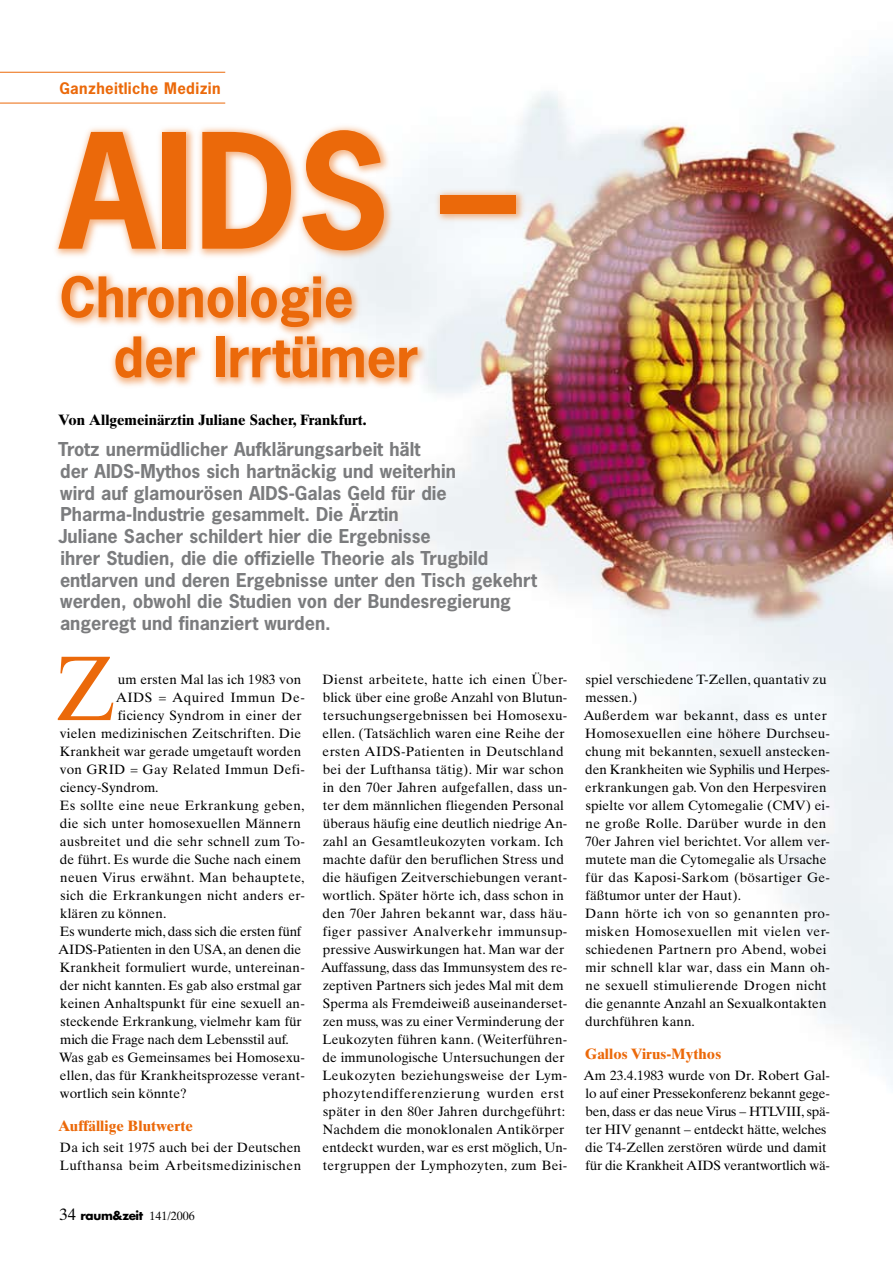
<style>
.page{position:relative;width:893px;height:1263px;background:#fff}
.page>*{position:absolute;margin:0;border:0;box-sizing:border-box;transform-origin:0 0}
.t1{font:700 150px "News Gothic";color:#eb690a}
.t2{font:91.8px "Times Ten";color:#eb690a;scale:.9 1}
.t3{font:700 52.5px/60px "News Gothic";color:#eb690a}
.t4{font:700 18px/21.8px "News Gothic";color:#7b7c7e}
.t5{font:700 15px "Times Ten";color:#000}
.t6{font:700 15px "Times Ten";letter-spacing:.005em;color:#eb690a}
.t7{font:700 15px "News Gothic";letter-spacing:.025em;color:#eb690a}
.t8{font:13.5px/18px "Times Ten";letter-spacing:.01em;color:#000}
.t9{font:13.5px/18px "Times Ten";letter-spacing:-.015em;color:#000}
.t10{font:13.5px/18px "Times Ten";letter-spacing:.035em;color:#000}
.t11{font:13.5px "Times Ten";letter-spacing:-.01em;color:#000}
.t12{font:700 12px "Futura";letter-spacing:-.03em;color:#000}
.s1{font-family:"Times Ten";font-weight:400;font-size:16.5px}
.s2{font-family:"Times Ten";font-weight:400}
</style>
<div class="page">
<hr style="left:0;top:72px;width:225px;height:1px;background:#eb690a">
<hr style="left:0;top:103px;width:225px;height:1px;background:#eb690a">
<img style="left:388px;top:56px;width:505px;height:1029px">
<div style="left:52px;top:123px;width:475px;height:266px;background:#eb690a;opacity:.51"></div>
<p class="t7" style="left:60px;top:78px;width:163px">Ganzheitliche Medizin</p>
<h1 class="t1" style="left:60px;top:93px;width:458px">AIDS –</h1>
<h3 class="t3" style="left:113px;top:266px;width:306px;text-indent:-54px">Chronologie der Irrtümer</h3>
<p class="t5" style="left:58px;top:411px;width:310px">Von Allgemeinärztin Juliane Sacher, Frankfurt.</p>
<p class="t4" style="left:58px;top:438px;width:480px">Trotz unermüdlicher Aufklärungsarbeit hält<br>der AIDS-Mythos sich hartnäckig und weiterhin<br>wird auf glamourösen AIDS-Galas Geld für die Pharma-Industrie gesammelt. Die Ärztin<br>Juliane Sacher schildert hier die Ergebnisse<br>ihrer Studien, die die offizielle Theorie als Trugbild entlarven und deren Ergebnisse unter den Tisch gekehrt werden, obwohl die Studien von der Bundesregierung angeregt und finanziert wurden.</p>
<h2 class="t2" style="left:55px;top:634px;width:68px">Z</h2>
<p class="t8" style="left:118px;top:670px;width:185px">um ersten Mal las ich 1983 von</p>
<p class="t10" style="left:116px;top:688px;width:191px">AIDS = Aquired Immun De-</p>
<p class="t8" style="left:118px;top:706px;width:185px">ficiency Syndrom in einer der</p>
<p class="t8" style="left:60px;top:724px;width:243px">vielen medizinischen Zeitschriften. Die</p>
<p class="t8" style="left:60px;top:742px;width:243px">Krankheit war gerade umgetauft worden</p>
<p class="t8" style="left:60px;top:760px;width:247px">von GRID = Gay Related Immun Defi-</p>
<p class="t8" style="left:60px;top:778px;width:100px">ciency-Syndrom.</p>
<p class="t8" style="left:60px;top:796px;width:246px">Es sollte eine neue Erkrankung geben,</p>
<p class="t8" style="left:60px;top:814px;width:243px">die sich unter homosexuellen Männern</p>
<p class="t8" style="left:60px;top:832px;width:246px">ausbreitet und die sehr schnell zum To-</p>
<p class="t8" style="left:60px;top:850px;width:243px">de führt. Es wurde die Suche nach einem</p>
<p class="t8" style="left:60px;top:868px;width:246px">neuen Virus erwähnt. Man behauptete,</p>
<p class="t8" style="left:60px;top:886px;width:246px">sich die Erkrankungen nicht anders er-</p>
<p class="t8" style="left:60px;top:904px;width:108px">klären zu können.</p>
<p class="t9" style="left:60px;top:922px;width:243px">Es wunderte mich, dass sich die ersten fünf</p>
<p class="t11" style="left:58px;top:941px;width:245px">AIDS-Patienten in den USA, an denen die</p>
<p class="t8" style="left:60px;top:958px;width:246px">Krankheit formuliert wurde, untereinan-</p>
<p class="t8" style="left:60px;top:976px;width:243px">der nicht kannten. Es gab also erstmal gar</p>
<p class="t8" style="left:60px;top:994px;width:246px">keinen Anhaltspunkt für eine sexuell an-</p>
<p class="t8" style="left:60px;top:1012px;width:243px">steckende Erkrankung, vielmehr kam für</p>
<p class="t11" style="left:60px;top:1031px;width:230px">mich die Frage nach dem Lebensstil auf.</p>
<p class="t8" style="left:59px;top:1048px;width:247px">Was gab es Gemeinsames bei Homosexu-</p>
<p class="t8" style="left:60px;top:1066px;width:246px">ellen, das für Krankheitsprozesse verant-</p>
<p class="t8" style="left:60px;top:1084px;width:129px">wortlich sein könnte?</p>
<p class="t6" style="left:58px;top:1117px;width:136px">Auffällige Blutwerte</p>
<p class="t10" style="left:60px;top:1138px;width:243px">Da ich seit 1975 auch bei der Deutschen<br>Lufthansa beim Arbeitsmedizinischen</p>
<p class="t12" style="left:60px;top:1207px;width:137px"><span class="s1">34</span> raum&amp;zeit <span class="s2">141/2006</span></p>
<p class="t8" style="left:321px;top:670px;width:248px">Dienst arbeitete, hatte ich einen Über&shy;blick über eine große Anzahl von Blutun&shy;tersuchungsergebnissen bei Homosexu&shy;ellen. (Tatsächlich waren eine Reihe der ersten AIDS-Patienten in Deutschland bei der Lufthansa tätig). Mir war schon in den 70er Jahren aufgefallen, dass un&shy;ter dem männlichen fliegenden Personal überaus häufig eine deutlich niedrige An&shy;zahl an Gesamtleukozyten vorkam. Ich machte dafür den beruflichen Stress und die häufigen Zeitverschiebungen verant&shy;wortlich. Später hörte ich, dass schon in den 70er Jahren bekannt war, dass häu&shy;figer passiver Analverkehr immunsup&shy;pressive Auswirkungen hat. Man war der Auffassung, dass das Immunsystem des re&shy;zeptiven Partners sich jedes Mal mit dem Sperma als Fremdeiweiß auseinanderset&shy;zen muss, was zu einer Verminderung der Leukozyten führen kann. (Weiterführen&shy;de immunologische Untersuchungen der Leukozyten beziehungsweise der Lym&shy;phozytendifferenzierung wurden erst später in den 80er Jahren durchgeführt:<br>Nachdem die monoklonalen Antikörper entdeckt wurden, war es erst möglich, Un&shy;tergruppen der Lymphozyten, zum Bei-</p>
<p class="t8" style="left:583px;top:670px;width:248px">spiel verschiedene T-Zellen, quantativ zu messen.)<br>Außerdem war bekannt, dass es unter Homosexuellen eine höhere Durchseu&shy;chung mit bekannten, sexuell anstecken&shy;den Krankheiten wie Syphilis und Herpes&shy;erkrankungen gab. Von den Herpesviren spielte vor allem Cytomegalie (CMV) ei&shy;ne große Rolle. Darüber wurde in den 70er Jahren viel berichtet. Vor allem ver&shy;mutete man die Cytomegalie als Ursache für das Kaposi-Sarkom (bösartiger Ge&shy;fäßtumor unter der Haut).<br>Dann hörte ich von so genannten pro&shy;misken Homosexuellen mit vielen ver&shy;schiedenen Partnern pro Abend, wobei mir schnell klar war, dass ein Mann oh&shy;ne sexuell stimulierende Drogen nicht die genannte Anzahl an Sexualkontakten durchführen kann.</p>
<p class="t6" style="left:585px;top:1045px;width:138px">Gallos Virus-Mythos</p>
<p class="t9" style="left:583px;top:1066px;width:248px">Am 23.4.1983 wurde von Dr. Robert Gal&shy;lo auf einer Pressekonferenz bekannt gege&shy;ben, dass er das neue Virus – HTLVIII, spä&shy;ter HIV genannt – entdeckt hätte, welches die T4-Zellen zerstören würde und damit für die Krankheit AIDS verantwortlich wä-</p>
</div>
